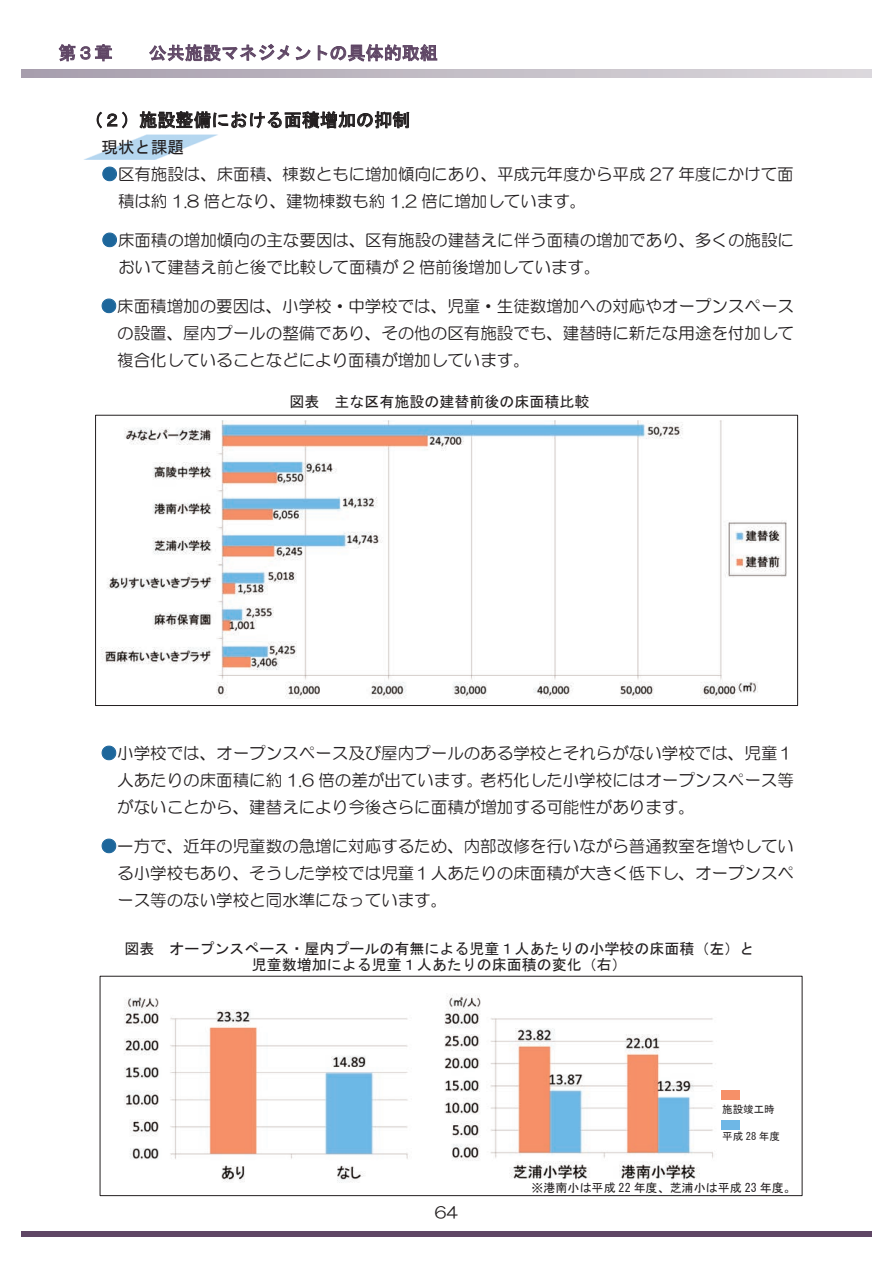
<style>
.page{position:relative;width:893px;height:1263px;background:#fff}
.page>*{position:absolute;margin:0;border:0;box-sizing:border-box;transform-origin:0 0}
.t1{font:18px "MS Gothic";letter-spacing:.005em;color:#5f4665}
.t2{font:18px "MS Gothic";letter-spacing:.005em;color:#231f20}
.t3{font:16.5px/27px "HG Maru Gothic MPRO";color:#231f20;text-align:justify}
.t4{font:16.5px "MS Gothic";letter-spacing:.005em;color:#231f20}
.t5{font:15.75px "HG Maru Gothic MPRO";color:#231f20}
.t6{font:15px/16.5px "MS Gothic";color:#231f20;text-align:center}
.t7{font:12px "MS Gothic";color:#231f20}
.t8{font:10.5px "MS Gothic";color:#231f20}
.s1{color:#1d669b}
</style>
<div class="page">
<img style="left:84px;top:137px;width:55px;height:23px">
<svg style="left:97px;top:112px;width:30px;height:17px"></svg>
<svg style="left:139px;top:111px;width:270px;height:49px"></svg>
<svg style="left:102px;top:167px;width:15px;height:14px"></svg>
<svg style="left:102px;top:233px;width:15px;height:14px"></svg>
<svg style="left:102px;top:299px;width:14px;height:14px"></svg>
<svg style="left:102px;top:746px;width:14px;height:14px"></svg>
<svg style="left:102px;top:839px;width:14px;height:14px"></svg>
<img style="left:101px;top:421px;width:686px;height:278px">
<svg style="left:21px;top:70px;width:851px;height:8px;background:#c1bbc4"></svg>
<svg style="left:59px;top:44px;width:53px;height:17px"></svg>
<svg style="left:149px;top:44px;width:141px;height:26px"></svg>
<svg style="left:296px;top:46px;width:15px;height:14px"></svg>
<svg style="left:318px;top:44px;width:119px;height:26px"></svg>
<div style="left:0;top:1232px;width:893px;height:5px;background:#5f4665"></div>
<img style="left:124px;top:997px;width:284px;height:186px">
<div style="left:100px;top:976px;width:702px;height:220px;border:1px solid #231f20"></div>
<img style="left:444px;top:995px;width:269px;height:185px">
<div style="left:721px;top:1090px;width:18px;height:9px;background:#f69068"></div>
<div style="left:721px;top:1120px;width:18px;height:9px;background:#6eb7e6"></div>
<div style="left:0;top:0;width:21px;height:1263px;background:#fff"></div>
<div style="left:872px;top:0;width:21px;height:1263px;background:#fff"></div>
<p class="t1" style="left:58px;top:44px;width:56px">第３章</p>
<p class="t1" style="left:149px;top:44px;width:291px">公共施設マネジメントの具体的取組</p>
<p class="t2" style="left:85px;top:111px;width:327px">（２）施設整備における面積増加の抑制</p>
<p class="t4" style="left:101px;top:139px;width:84px">現状と課題</p>
<p class="t3" style="left:118px;top:160px;width:677px;text-indent:-17px"><span class="s1">●</span>区有施設は、床面積、棟数ともに増加傾向にあり、平成元年度から平成 27 年度にかけて面積は約 1.8 倍となり、建物棟数も約 1.2 倍に増加しています。</p>
<p class="t3" style="left:118px;top:226px;width:677px;text-indent:-17px"><span class="s1">●</span>床面積の増加傾向の主な要因は、区有施設の建替えに伴う面積の増加であり、多くの施設において建替え前と後で比較して面積が 2 倍前後増加しています。</p>
<p class="t3" style="left:117px;top:292px;width:678px;text-indent:-17px"><span class="s1">●</span>床面積増加の要因は、小学校・中学校では、児童・生徒数増加への対応やオープンスペースの設置、屋内プールの整備であり、その他の区有施設でも、建替時に新たな用途を付加して複合化していることなどにより面積が増加しています。</p>
<p class="t6" style="left:289px;top:394px;width:302px">図表 主な区有施設の建替前後の床面積比較</p>
<p class="t3" style="left:117px;top:739px;width:678px;text-indent:-17px"><span class="s1">●</span>小学校では、オープンスペース及び屋内プールのある学校とそれらがない学校では、児童１人あたりの床面積に約 1.6 倍の差が出ています。老朽化した小学校にはオープンスペース等がないことから、建替えにより今後さらに面積が増加する可能性があります。</p>
<p class="t3" style="left:117px;top:832px;width:678px;text-indent:-17px"><span class="s1">●</span>一方で、近年の児童数の急増に対応するため、内部改修を行いながら普通教室を増やしている小学校もあり、そうした学校では児童１人あたりの床面積が大きく低下し、オープンスペース等のない学校と同水準になっています。</p>
<p class="t6" style="left:124px;top:940px;width:632px">図表 オープンスペース・屋内プールの有無による児童１人あたりの小学校の床面積（左）と児童数増加による児童１人あたりの床面積の変化（右）</p>
<p class="t8" style="left:722px;top:1104px;width:54px">施設竣工時</p>
<p class="t8" style="left:722px;top:1131px;width:59px">平成 28 年度</p>
<p class="t5" style="left:435px;top:1205px;width:25px">64</p>
<p class="t7" style="left:532px;top:1182px;width:266px">※港南小は平成 22 年度、芝浦小は平成 23 年度。</p>
</div>
